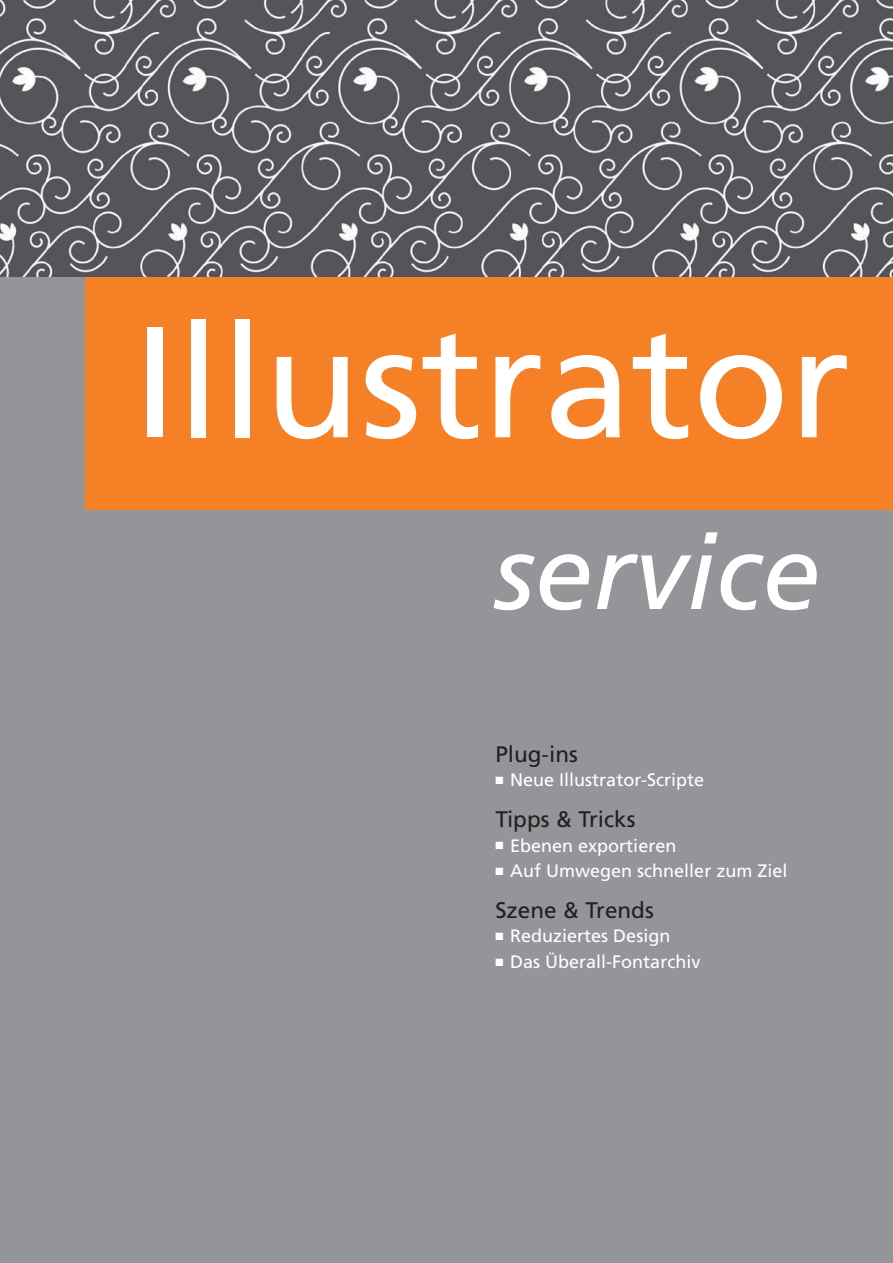
<style>
.page{position:relative;width:893px;height:1263px;background:#fff}
.page>*{position:absolute;margin:0;border:0;box-sizing:border-box;transform-origin:0 0}
.t1{font:157.5px "Frutiger";color:#fff}
.t2{font:italic 105px "Frutiger";color:#fff}
.t3{font:22.5px "Frutiger";color:#231f20}
.t4{font:18px/25.5px "Frutiger";color:#fff}
</style>
<div class="page">
<div style="left:0;top:276px;width:893px;height:987px;background:#939598"></div>
<div style="left:85px;top:276px;width:808px;height:234px;background:#f58025"></div>
<img style="left:0;top:0;width:893px;height:276px">
<h1 class="t1" style="left:133px;top:319px;width:719px">Illustrator</h1>
<h2 class="t2" style="left:494px;top:530px;width:328px">service</h2>
<p class="t3" style="left:495px;top:745px;width:84px">Plug-ins</p>
<p class="t4" style="left:510px;top:769px;width:195px">Neue Illustrator-Scripte</p>
<p class="t3" style="left:495px;top:810px;width:142px">Tipps &amp; Tricks</p>
<p class="t4" style="left:510px;top:834px;width:279px">Ebenen exportieren<br>Auf Umwegen schneller zum Ziel</p>
<p class="t3" style="left:495px;top:901px;width:160px">Szene &amp; Trends</p>
<p class="t4" style="left:510px;top:925px;width:192px">Reduziertes Design<br>Das Überall-Fontarchiv</p>
</div>
